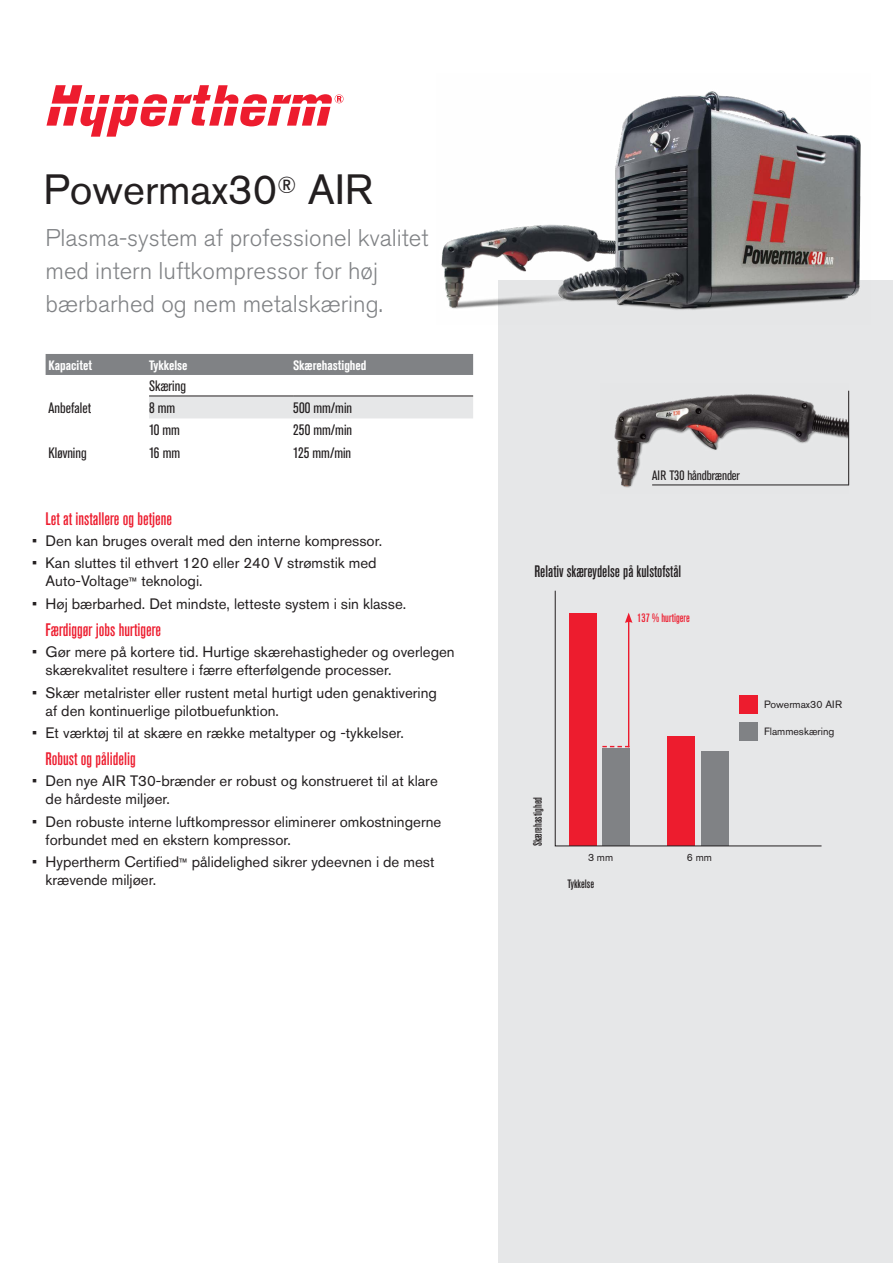
<style>
.page{position:relative;width:893px;height:1263px;background:#fff}
.page>*{position:absolute;margin:0;border:0;box-sizing:border-box;transform-origin:0 0}
.t1{font:42px "Akzidenz Grotesk Pro";color:#231f20}
.t2{font:300 24px/33px "Akzidenz Grotesk Pro";color:#808285}
.t3{font:500 condensed 18px "Akzidenz Grotesk Pro";color:#ed1c2e}
.t4{font:500 condensed 16.5px "Akzidenz Grotesk Pro";color:#231f20}
.t5{font:15px/18px "Akzidenz Grotesk Pro";color:#231f20}
.t6{font:condensed 15px "Akzidenz Grotesk Pro";color:#231f20}
.t7{font:700 condensed 13.5px "Akzidenz Grotesk Pro";color:#fff}
.t8{font:condensed 13.5px "Akzidenz Grotesk Pro";letter-spacing:-.01em;color:#231f20}
.t9{font:500 condensed 12px "Akzidenz Grotesk Pro";color:#231f20}
.t10{font:500 condensed 12px "Akzidenz Grotesk Pro";color:#ed1c2e}
.t11{font:10.5px "Akzidenz Grotesk Pro";color:#231f20}
.s1{font-size:12px}
</style>
<div class="page">
<div style="left:498px;top:280px;width:395px;height:983px;background:#e6e7e8"></div>
<svg style="left:554px;top:590px;width:268px;height:257px"></svg>
<svg style="left:46px;top:85px;width:298px;height:52px"></svg>
<img style="left:614px;top:394px;width:234px;height:94px">
<hr style="left:848px;top:391px;width:1px;height:94px;background:#231f20">
<img style="left:441px;top:91px;width:420px;height:219px">
<div style="left:46px;top:354px;width:427px;height:21px;background:#808285"></div>
<div style="left:149px;top:397px;width:324px;height:21px;background:#e6e7e8"></div>
<hr style="left:149px;top:396px;width:144px;height:1px;background:#231f20">
<hr style="left:293px;top:396px;width:180px;height:1px;background:#231f20">
<hr style="left:652px;top:485px;width:197px;height:1px;background:#231f20">
<h1 class="t1" style="left:44px;top:162px;width:331px">Powermax30<sup>®</sup> AIR</h1>
<h2 class="t2" style="left:46px;top:221px;width:384px">Plasma-system af professionel kvalitet med intern luftkompressor for høj bærbarhed og nem metalskæring.</h2>
<p class="t7" style="left:49px;top:356px;width:45px">Kapacitet</p>
<p class="t7" style="left:149px;top:356px;width:40px">Tykkelse</p>
<p class="t7" style="left:293px;top:356px;width:75px">Skærehastighed</p>
<p class="t6" style="left:149px;top:376px;width:38px">Skæring</p>
<p class="t6" style="left:49px;top:398px;width:44px">Anbefalet</p>
<p class="t6" style="left:149px;top:398px;width:28px">8 mm</p>
<p class="t6" style="left:293px;top:398px;width:61px">500 mm/min</p>
<p class="t6" style="left:149px;top:420px;width:32px">10 mm</p>
<p class="t6" style="left:293px;top:420px;width:61px">250 mm/min</p>
<p class="t6" style="left:49px;top:443px;width:40px">Kløvning</p>
<p class="t6" style="left:149px;top:443px;width:33px">16 mm</p>
<p class="t6" style="left:293px;top:443px;width:60px">125 mm/min</p>
<p class="t3" style="left:46px;top:507px;width:128px">Let at installere og betjene</p>
<p class="t5" style="left:32px;top:532px;width:352px">• Den kan bruges overalt med den interne kompressor.</p>
<p class="t5" style="left:46px;top:554px;width:332px;text-indent:-14px">• Kan sluttes til ethvert 120 eller 240 V strømstik med<br>Auto-Voltage<span class="s1">™</span> teknologi.</p>
<p class="t5" style="left:32px;top:595px;width:376px">• Høj bærbarhed. Det mindste, letteste system i sin klasse.</p>
<p class="t3" style="left:46px;top:618px;width:117px">Færdiggør jobs hurtigere</p>
<p class="t5" style="left:46px;top:643px;width:411px;text-indent:-14px">• Gør mere på kortere tid. Hurtige skærehastigheder og overlegen skærekvalitet resultere i færre efterfølgende processer.</p>
<p class="t5" style="left:46px;top:683px;width:393px;text-indent:-14px">• Skær metalrister eller rustent metal hurtigt uden genaktivering af den kontinuerlige pilotbuefunktion.</p>
<p class="t5" style="left:32px;top:724px;width:373px">• Et værktøj til at skære en række metaltyper og -tykkelser.</p>
<p class="t3" style="left:46px;top:747px;width:92px">Robust og pålidelig</p>
<p class="t5" style="left:46px;top:772px;width:394px;text-indent:-14px">• Den nye AIR T30-brænder er robust og konstrueret til at klare de hårdeste miljøer.</p>
<p class="t5" style="left:46px;top:812px;width:397px;text-indent:-14px">• Den robuste interne luftkompressor eliminerer omkostningerne forbundet med en ekstern kompressor.</p>
<p class="t5" style="left:46px;top:853px;width:390px;text-indent:-14px">• Hypertherm Certified<span class="s1">™</span> pålidelighed sikrer ydeevnen i de mest krævende miljøer.</p>
<p class="t8" style="left:652px;top:467px;width:89px">AIR T30 håndbrænder</p>
<p class="t4" style="left:534px;top:560px;width:148px">Relativ skæreydelse på kulstofstål</p>
<p class="t10" style="left:637px;top:610px;width:54px">137 % hurtigere</p>
<p class="t9" style="left:530px;top:846px;width:51px;rotate:-90deg">Skærehastighed</p>
<p class="t11" style="left:588px;top:850px;width:27px">3 mm</p>
<p class="t11" style="left:687px;top:850px;width:27px">6 mm</p>
<p class="t9" style="left:568px;top:876px;width:28px">Tykkelse</p>
<p class="t11" style="left:764px;top:697px;width:79px">Powermax30 AIR</p>
<p class="t11" style="left:764px;top:724px;width:72px">Flammeskæring</p>
</div>
